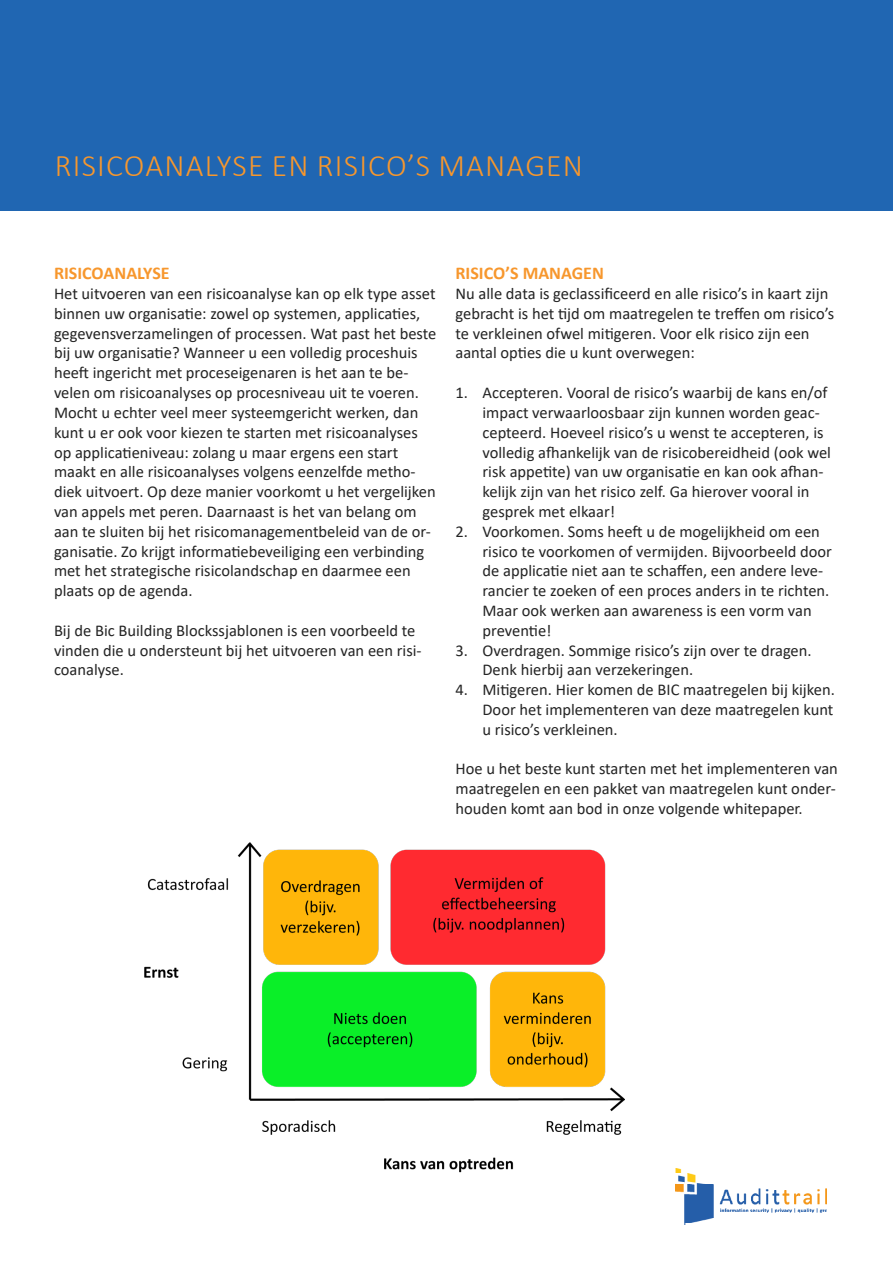
<style>
.page{position:relative;width:893px;height:1263px;background:#fff}
.page>*{position:absolute;margin:0;border:0;box-sizing:border-box;transform-origin:0 0}
.t1{font:300 31.5px "Calibri";letter-spacing:.04em;color:#f7972d}
.Alineastijl_1{font:700 18px "Calibri";color:#f7972d}
.Alineastijl_1-2{font:16.5px/19.8px "Calibri";color:#242424}
</style>
<div class="page">
<div style="left:0;top:0;width:893px;height:210px;background:#2066b2"></div>
<img style="left:675px;top:1168px;width:151px;height:57px">
<img style="left:144px;top:843px;width:480px;height:330px">
<p class="t1" style="left:55px;top:146px;width:530px">RISICOANALYSE EN RISICO’S MANAGEN</p>
<p class="Alineastijl_1" style="left:54px;top:261px;width:117px">RISICOANALYSE</p>
<p class="Alineastijl_1-2" style="left:54px;top:283px;width:384px">Het uitvoeren van een risicoanalyse kan op elk type asset binnen uw organisatie: zowel op systemen, applicaties, gegevensverzamelingen of processen. Wat past het beste bij uw organisatie? Wanneer u een volledig proceshuis heeft ingericht met proceseigenaren is het aan te be&shy;velen om risicoanalyses op procesniveau uit te voeren.<br>Mocht u echter veel meer systeemgericht werken, dan kunt u er ook voor kiezen te starten met risicoanalyses op applicatieniveau: zolang u maar ergens een start maakt en alle risicoanalyses volgens eenzelfde metho&shy;diek uitvoert. Op deze manier voorkomt u het vergelijken van appels met peren. Daarnaast is het van belang om aan te sluiten bij het risicomanagementbeleid van de or&shy;ganisatie. Zo krijgt informatiebeveiliging een verbinding met het strategische risicolandschap en daarmee een plaats op de agenda.</p>
<p class="Alineastijl_1-2" style="left:54px;top:620px;width:369px">Bij de Bic Building Blockssjablonen is een voorbeeld te vinden die u ondersteunt bij het uitvoeren van een risi&shy;coanalyse.</p>
<p class="Alineastijl_1" style="left:455px;top:261px;width:150px">RISICO’S MANAGEN</p>
<p class="Alineastijl_1-2" style="left:455px;top:283px;width:380px">Nu alle data is geclassificeerd en alle risico’s in kaart zijn gebracht is het tijd om maatregelen te treffen om risico’s te verkleinen ofwel mitigeren. Voor elk risico zijn een aantal opties die u kunt overwegen:</p>
<p class="Alineastijl_1-2" style="left:482px;top:382px;width:350px;text-indent:-27px">1. Accepteren. Vooral de risico’s waarbij de kans en/of impact verwaarloosbaar zijn kunnen worden geac&shy;cepteerd. Hoeveel risico’s u wenst te accepteren, is volledig afhankelijk van de risicobereidheid (ook wel risk appetite) van uw organisatie en kan ook afhan&shy;kelijk zijn van het risico zelf. Ga hierover vooral in gesprek met elkaar!</p>
<p class="Alineastijl_1-2" style="left:482px;top:521px;width:351px;text-indent:-27px">2. Voorkomen. Soms heeft u de mogelijkheid om een risico te voorkomen of vermijden. Bijvoorbeeld door de applicatie niet aan te schaffen, een andere leve&shy;rancier te zoeken of een proces anders in te richten.<br>Maar ook werken aan awareness is een vorm van preventie!</p>
<p class="Alineastijl_1-2" style="left:482px;top:640px;width:331px;text-indent:-27px">3. Overdragen. Sommige risico’s zijn over te dragen.<br>Denk hierbij aan verzekeringen.</p>
<p class="Alineastijl_1-2" style="left:482px;top:679px;width:354px;text-align:justify;text-indent:-27px">4. Mitigeren. Hier komen de BIC maatregelen bij kijken.<br>Door het implementeren van deze maatregelen kunt u risico’s verkleinen.</p>
<p class="Alineastijl_1-2" style="left:455px;top:758px;width:384px">Hoe u het beste kunt starten met het implementeren van maatregelen en een pakket van maatregelen kunt onder&shy;houden komt aan bod in onze volgende whitepaper.</p>
</div>
